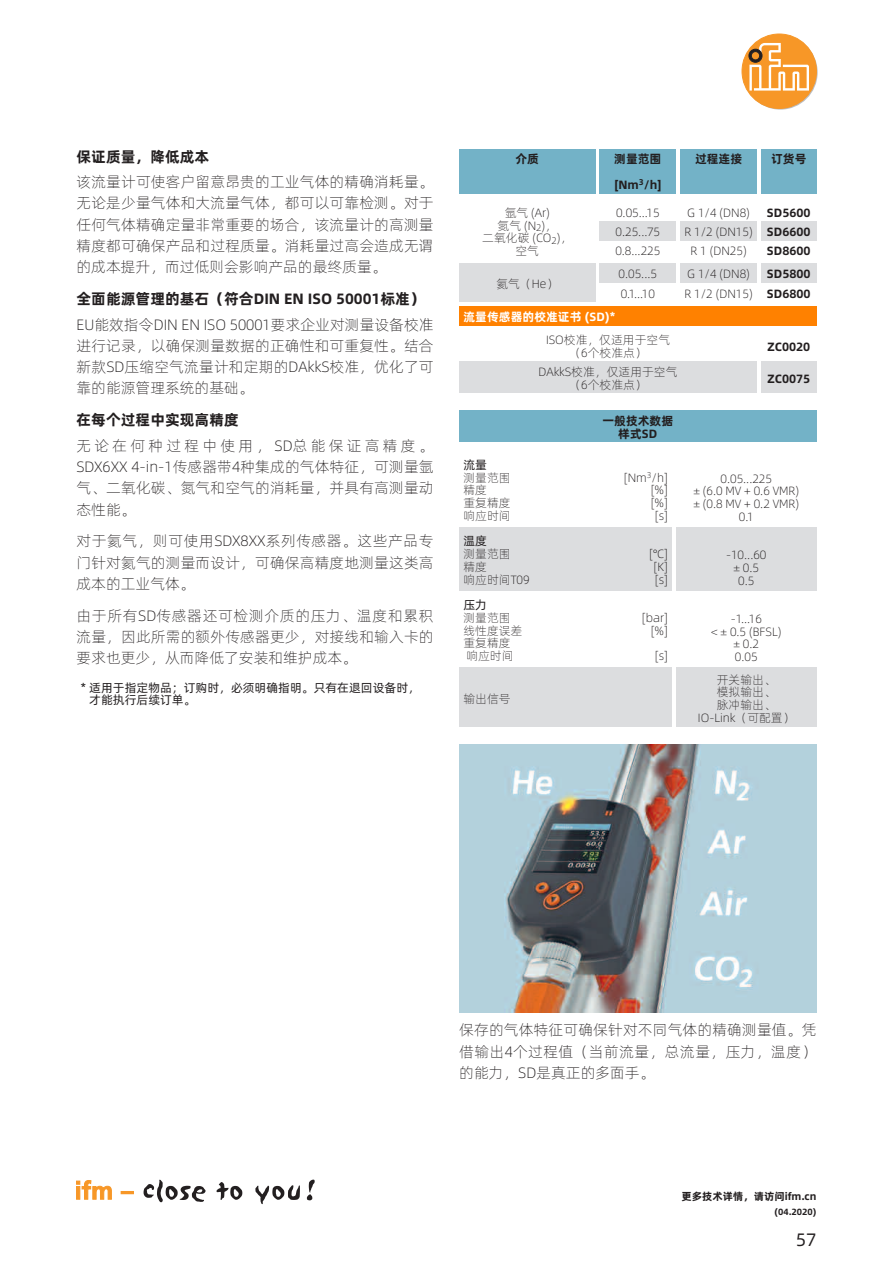
<style>
.page{position:relative;width:893px;height:1263px;background:#fff}
.page>*{position:absolute;margin:0;border:0;box-sizing:border-box;transform-origin:0 0}
.t1{font:18px "Alibaba Pu Hui Ti R";color:#231f20}
.t2{font:15px/21.3px "Alibaba Pu Hui Ti L";letter-spacing:.01em;color:#231f20;text-align:justify}
.t3{font:15px "Alibaba Pu Hui Ti B";color:#231f20}
.t4{font:12px/12.8px "Alibaba Pu Hui Ti L";color:#231f20;text-align:center}
.t5{font:12px/12.8px "Alibaba Pu Hui Ti B";color:#231f20;text-align:center}
.t6{font:12px/12.8px "Alibaba Pu Hui Ti R";color:#231f20}
.t7{font:12px "Alibaba Pu Hui Ti B";color:#fff}
.t8{font:10.5px "Alibaba Pu Hui Ti B";color:#231f20}
.t9{font:9px "Alibaba Pu Hui Ti B";color:#231f20}
.s1{font-family:"Alibaba Pu Hui Ti B"}
</style>
<div class="page">
<svg style="left:743px;top:35px;width:75px;height:75px"></svg>
<div style="left:742px;top:34px;width:74px;height:74px;background:#f79727;border-radius:50%"></div>
<div style="left:742px;top:34px;width:75px;height:75px;border:1px solid #f79727;border-radius:50%"></div>
<svg style="left:748px;top:43px;width:61px;height:48px"></svg>
<svg style="left:76px;top:1180px;width:36px;height:19px"></svg>
<svg style="left:121px;top:1191px;width:13px;height:3px"></svg>
<svg style="left:144px;top:1180px;width:62px;height:22px"></svg>
<svg style="left:217px;top:1182px;width:25px;height:18px"></svg>
<svg style="left:255px;top:1185px;width:45px;height:19px"></svg>
<svg style="left:307px;top:1179px;width:8px;height:21px"></svg>
<div style="left:459px;top:527px;width:213px;height:64px;background:#dcdddf"></div>
<div style="left:676px;top:527px;width:140px;height:64px;background:#dcdddf"></div>
<div style="left:459px;top:668px;width:213px;height:59px;background:#dcdddf"></div>
<div style="left:676px;top:668px;width:140px;height:59px;background:#dcdddf"></div>
<div style="left:459px;top:410px;width:357px;height:32px;background:#73b2c7"></div>
<div style="left:600px;top:149px;width:76px;height:44px;background:#73b2c7"></div>
<div style="left:459px;top:149px;width:136px;height:44px;background:#73b2c7"></div>
<div style="left:680px;top:149px;width:77px;height:44px;background:#73b2c7"></div>
<div style="left:761px;top:149px;width:55px;height:44px;background:#73b2c7"></div>
<div style="left:600px;top:221px;width:76px;height:19px;background:#dcdddf"></div>
<div style="left:680px;top:221px;width:77px;height:19px;background:#dcdddf"></div>
<div style="left:761px;top:221px;width:55px;height:19px;background:#dcdddf"></div>
<div style="left:459px;top:264px;width:136px;height:38px;background:#dcdddf"></div>
<div style="left:600px;top:264px;width:76px;height:19px;background:#dcdddf"></div>
<div style="left:680px;top:264px;width:77px;height:19px;background:#dcdddf"></div>
<div style="left:761px;top:264px;width:55px;height:19px;background:#dcdddf"></div>
<div style="left:459px;top:361px;width:298px;height:32px;background:#dcdddf"></div>
<div style="left:761px;top:361px;width:55px;height:32px;background:#dcdddf"></div>
<div style="left:459px;top:306px;width:357px;height:19px;background:#ff8100"></div>
<img style="left:459px;top:744px;width:357px;height:268px">
<p class="t3" style="left:77px;top:146px;width:134px">保证质量，降低成本</p>
<p class="t2" style="left:77px;top:171px;width:359px">该流量计可使客户留意昂贵的工业气体的精确消耗量。无论是少量气体和大流量气体，都可以可靠检测。对于任何气体精确定量非常重要的场合，该流量计的高测量精度都可确保产品和过程质量。消耗量过高会造成无谓的成本提升，而过低则会影响产品的最终质量。</p>
<p class="t3" style="left:77px;top:288px;width:350px">全面能源管理的基石（符合DIN EN ISO 50001标准）</p>
<p class="t2" style="left:77px;top:313px;width:359px">EU能效指令DIN EN ISO 50001要求企业对测量设备校准进行记录，以确保测量数据的正确性和可重复性。结合新款SD压缩空气流量计和定期的DAkkS校准，优化了可靠的能源管理系统的基础。</p>
<p class="t3" style="left:77px;top:409px;width:164px">在每个过程中实现高精度</p>
<p class="t2" style="left:77px;top:435px;width:359px">无论在何种过程中使用，SD总能保证高精度。SDX6XX 4-in-1传感器带4种集成的气体特征，可测量氩气、二氧化碳、氮气和空气的消耗量，并具有高测量动态性能。</p>
<p class="t2" style="left:77px;top:530px;width:359px">对于氦气，则可使用SDX8XX系列传感器。这些产品专门针对氦气的测量而设计，可确保高精度地测量这类高成本的工业气体。</p>
<p class="t2" style="left:77px;top:605px;width:359px">由于所有SD传感器还可检测介质的压力、温度和累积流量，因此所需的额外传感器更少，对接线和输入卡的要求也更少，从而降低了安装和维护成本。</p>
<p class="t6" style="left:89px;top:681px;width:332px;text-indent:-9px">* 适用于指定物品；订购时，必须明确指明。只有在退回设备时，才能执行后续订单。</p>
<p class="t5" style="left:515px;top:153px;width:25px">介质</p>
<p class="t5" style="left:695px;top:153px;width:49px">过程连接</p>
<p class="t5" style="left:771px;top:153px;width:37px">订货号</p>
<p class="t5" style="left:614px;top:146px;width:49px;line-height:25.5px;text-align:left">测量范围[Nm<sup>3</sup>/h]</p>
<p class="t4" style="left:505px;top:206px;width:47px">氩气 (Ar)</p>
<p class="t4" style="left:616px;top:206px;width:45px">0.05...15</p>
<p class="t4" style="left:687px;top:206px;width:64px">G 1/4 (DN8)</p>
<p class="t5" style="left:767px;top:206px;width:45px">SD5600</p>
<p class="t4" style="left:482px;top:219px;width:92px">氮气 (N<sub>2</sub>)，<br>二氧化碳 (CO<sub>2</sub>)，空气</p>
<p class="t4" style="left:616px;top:225px;width:46px">0.25...75</p>
<p class="t4" style="left:684px;top:225px;width:128px">R 1/2 (DN15) <span class="s1">SD6600</span></p>
<p class="t4" style="left:615px;top:244px;width:46px">0.8...225</p>
<p class="t4" style="left:691px;top:244px;width:58px">R 1 (DN25)</p>
<p class="t5" style="left:767px;top:244px;width:45px">SD8600</p>
<p class="t4" style="left:496px;top:277px;width:63px">氦气（He）</p>
<p class="t4" style="left:619px;top:268px;width:40px">0.05...5</p>
<p class="t4" style="left:687px;top:268px;width:64px">G 1/4 (DN8)</p>
<p class="t5" style="left:767px;top:268px;width:45px">SD5800</p>
<p class="t4" style="left:621px;top:287px;width:36px">0.1...10</p>
<p class="t4" style="left:684px;top:287px;width:128px">R 1/2 (DN15) <span class="s1">SD6800</span></p>
<p class="t7" style="left:463px;top:308px;width:153px">流量传感器的校准证书 (SD)*</p>
<p class="t4" style="left:546px;top:334px;width:126px">ISO校准，仅适用于空气（6个校准点）</p>
<p class="t5" style="left:767px;top:340px;width:45px">ZC0020</p>
<p class="t4" style="left:539px;top:366px;width:140px">DAkkS校准，仅适用于空气（6个校准点）</p>
<p class="t5" style="left:767px;top:372px;width:45px">ZC0075</p>
<p class="t5" style="left:602px;top:414px;width:72px">一般技术数据样式SD</p>
<p class="t6" style="left:463px;top:458px;width:25px">流量</p>
<p class="t4" style="left:463px;top:471px;width:49px">测量范围</p>
<p class="t4" style="left:624px;top:471px;width:45px">[Nm<sup>3</sup>/h]</p>
<p class="t4" style="left:463px;top:483px;width:25px">精度</p>
<p class="t4" style="left:651px;top:483px;width:18px">[%]</p>
<p class="t4" style="left:463px;top:496px;width:49px">重复精度</p>
<p class="t4" style="left:651px;top:496px;width:18px">[%]</p>
<p class="t4" style="left:463px;top:509px;width:49px">响应时间</p>
<p class="t4" style="left:655px;top:509px;width:14px">[s]</p>
<p class="t6" style="left:463px;top:535px;width:25px">温度</p>
<p class="t4" style="left:463px;top:547px;width:49px">测量范围</p>
<p class="t4" style="left:649px;top:547px;width:20px">[°C]</p>
<p class="t4" style="left:463px;top:560px;width:25px">精度</p>
<p class="t4" style="left:654px;top:560px;width:15px">[K]</p>
<p class="t4" style="left:463px;top:573px;width:68px">响应时间T09</p>
<p class="t4" style="left:655px;top:573px;width:14px">[s]</p>
<p class="t6" style="left:463px;top:598px;width:25px">压力</p>
<p class="t4" style="left:463px;top:611px;width:49px">测量范围</p>
<p class="t4" style="left:642px;top:611px;width:27px">[bar]</p>
<p class="t4" style="left:463px;top:624px;width:61px">线性度误差</p>
<p class="t4" style="left:651px;top:624px;width:18px">[%]</p>
<p class="t4" style="left:463px;top:637px;width:52px;text-align:left">重复精度响应时间</p>
<p class="t4" style="left:655px;top:649px;width:14px">[s]</p>
<p class="t4" style="left:463px;top:692px;width:49px">输出信号</p>
<p class="t4" style="left:693px;top:472px;width:107px">0.05...225<br>± (6.0 MV + 0.6 VMR) ± (0.8 MV + 0.2 VMR)<br>0.1</p>
<p class="t4" style="left:726px;top:548px;width:42px">-10...60 ± 0.5<br>0.5</p>
<p class="t4" style="left:711px;top:612px;width:72px">-1...16<br>&lt; ± 0.5 (BFSL) ± 0.2<br>0.05</p>
<p class="t4" style="left:698px;top:673px;width:98px">开关输出、<br>模拟输出、<br>脉冲输出、<br>IO-Link（可配置）</p>
<p class="t2" style="left:459px;top:1019px;width:359px">保存的气体特征可确保针对不同气体的精确测量值。凭借输出4个过程值（当前流量，总流量，压力，温度）的能力，SD是真正的多面手。</p>
<p class="t8" style="left:681px;top:1189px;width:136px">更多技术详情，请访问ifm.cn</p>
<p class="t9" style="left:774px;top:1206px;width:43px">(04.2020)</p>
<p class="t1" style="left:796px;top:1227px;width:22px">57</p>
</div>
